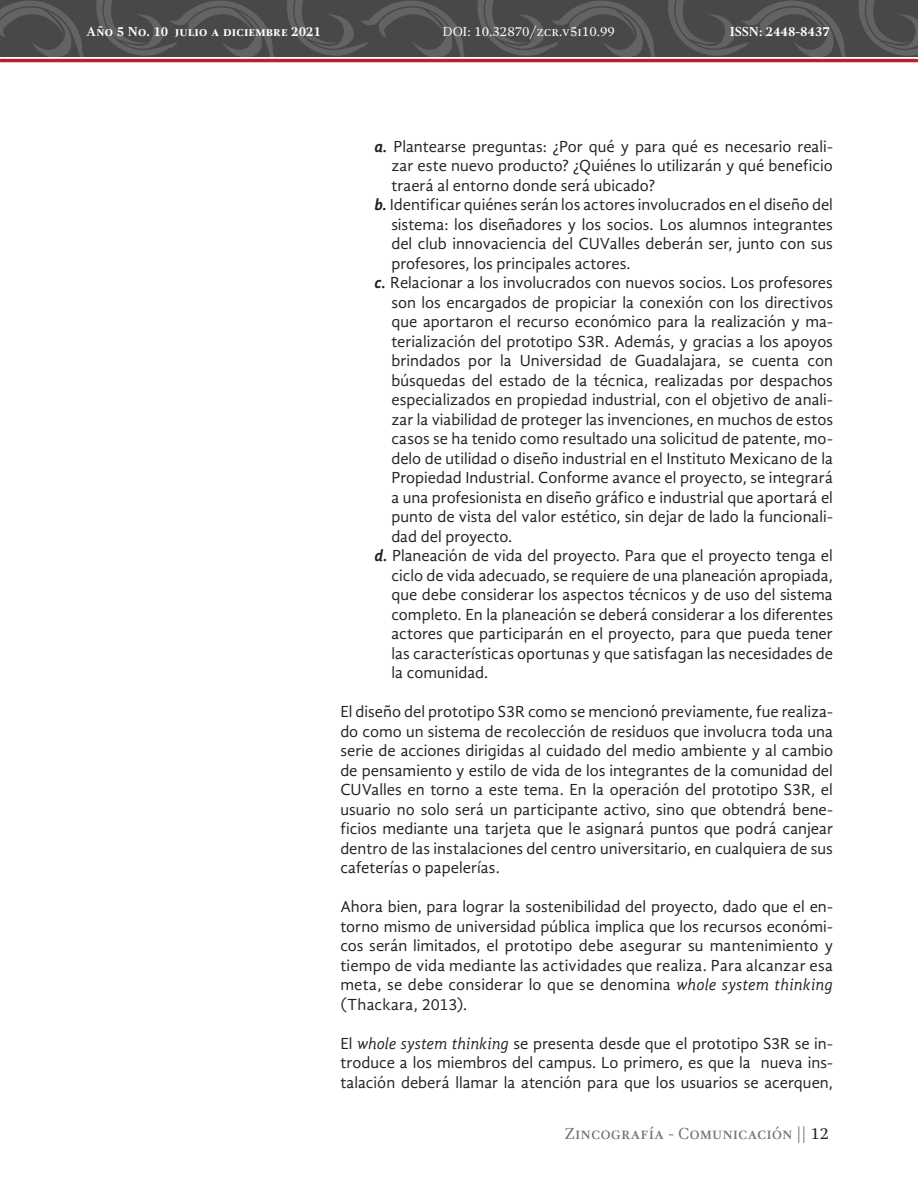
<style>
.page{position:relative;width:918px;height:1188px;background:#fff}
.page>*{position:absolute;margin:0;border:0;box-sizing:border-box;transform-origin:0 0}
.t1{font:16.5px/19.5px "Gandhi Sans";color:#231f20;text-align:justify}
.t2{font:16.5px "Gandhi Serif";color:#6c6d70}
.t3{font:700 13.5px "Gandhi Serif";color:#fff}
.t4{font:13.5px "Gandhi Serif";color:#fff}
.s1{font-weight:700;font-style:italic}
.s2{font-style:italic}
.s3{color:#231f20}
</style>
<div class="page">
<div style="left:0;top:0;width:918px;height:57px;background:#46484a"></div>
<svg style="left:855px;top:0;width:63px;height:59px"></svg>
<svg style="left:0;top:1px;width:84px;height:58px"></svg>
<svg style="left:92px;top:0;width:182px;height:59px"></svg>
<svg style="left:283px;top:0;width:182px;height:59px"></svg>
<svg style="left:474px;top:0;width:181px;height:59px"></svg>
<svg style="left:664px;top:0;width:182px;height:59px"></svg>
<hr style="left:0;top:59px;width:918px;height:3px;background:#be1d2c">
<p class="t3" style="left:86px;top:23px;width:236px">Año 5 No. 10 julio a diciembre 2021</p>
<p class="t4" style="left:442px;top:23px;width:174px">DOI: 10.32870/zcr.v5i10.99</p>
<p class="t3" style="left:730px;top:23px;width:102px">ISSN: 2448-8437</p>
<p class="t1" style="left:391px;top:137px;width:443px;text-indent:-17px"><span class="s1">a.</span> Plantearse preguntas: ¿Por qué y para qué es necesario reali&shy;zar este nuevo producto? ¿Quiénes lo utilizarán y qué beneficio traerá al entorno donde será ubicado?</p>
<p class="t1" style="left:391px;top:195px;width:443px;text-indent:-17px"><span class="s1">b.</span> Identificar quiénes serán los actores involucrados en el diseño del sistema: los diseñadores y los socios. Los alumnos integrantes del club innovaciencia del CUValles deberán ser, junto con sus profesores, los principales actores.</p>
<p class="t1" style="left:391px;top:273px;width:443px;text-indent:-17px"><span class="s1">c.</span> Relacionar a los involucrados con nuevos socios. Los profesores son los encargados de propiciar la conexión con los directivos que aportaron el recurso económico para la realización y ma&shy;terialización del prototipo S3R. Además, y gracias a los apoyos brindados por la Universidad de Guadalajara, se cuenta con búsquedas del estado de la técnica, realizadas por despachos especializados en propiedad industrial, con el objetivo de anali&shy;zar la viabilidad de proteger las invenciones, en muchos de estos casos se ha tenido como resultado una solicitud de patente, mo&shy;delo de utilidad o diseño industrial en el Instituto Mexicano de la Propiedad Industrial. Conforme avance el proyecto, se integrará a una profesionista en diseño gráfico e industrial que aportará el punto de vista del valor estético, sin dejar de lado la funcionali&shy;dad del proyecto.</p>
<p class="t1" style="left:391px;top:546px;width:443px;text-indent:-17px"><span class="s1">d.</span> Planeación de vida del proyecto. Para que el proyecto tenga el ciclo de vida adecuado, se requiere de una planeación apropiada, que debe considerar los aspectos técnicos y de uso del sistema completo. En la planeación se deberá considerar a los diferentes actores que participarán en el proyecto, para que pueda tener las características oportunas y que satisfagan las necesidades de la comunidad.</p>
<p class="t1" style="left:340px;top:702px;width:494px">El diseño del prototipo S3R como se mencionó previamente, fue realiza&shy;do como un sistema de recolección de residuos que involucra toda una serie de acciones dirigidas al cuidado del medio ambiente y al cambio de pensamiento y estilo de vida de los integrantes de la comunidad del CUValles en torno a este tema. En la operación del prototipo S3R, el usuario no solo será un participante activo, sino que obtendrá bene&shy;ficios mediante una tarjeta que le asignará puntos que podrá canjear dentro de las instalaciones del centro universitario, en cualquiera de sus cafeterías o papelerías.</p>
<p class="t1" style="left:340px;top:897px;width:494px">Ahora bien, para lograr la sostenibilidad del proyecto, dado que el en&shy;torno mismo de universidad pública implica que los recursos económi&shy;cos serán limitados, el prototipo debe asegurar su mantenimiento y tiempo de vida mediante las actividades que realiza. Para alcanzar esa meta, se debe considerar lo que se denomina <span class="s2">whole system thinking </span>(Thackara, 2013).</p>
<p class="t1" style="left:340px;top:1034px;width:494px">El <span class="s2">whole system thinking</span> se presenta desde que el prototipo S3R se in&shy;troduce a los miembros del campus. Lo primero, es que la nueva ins&shy;talación deberá llamar la atención para que los usuarios se acerquen,</p>
<p class="t2" style="left:565px;top:1125px;width:265px">Zincografía - Comunicación || <span class="s3">12</span></p>
</div>
